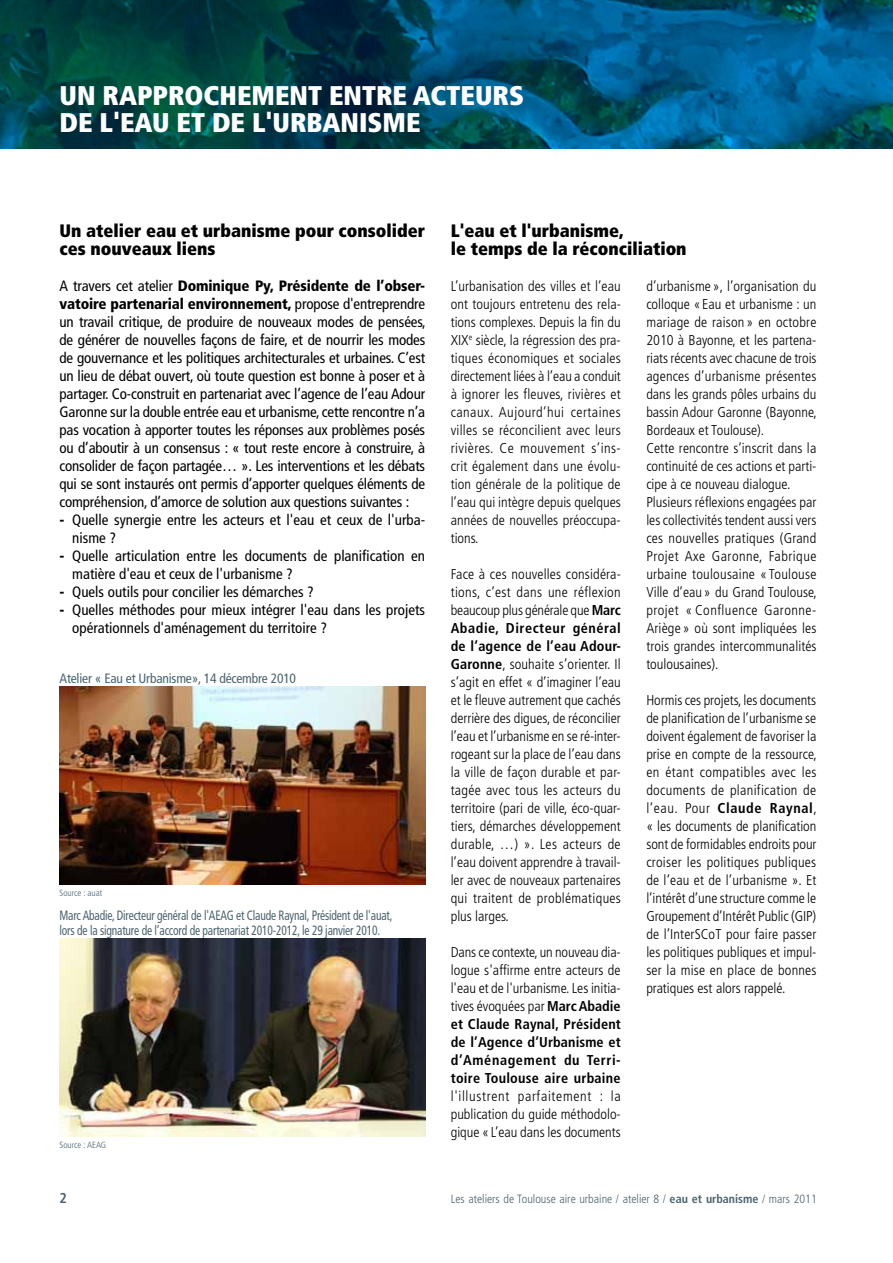
<style>
.page{position:relative;width:893px;height:1263px;background:#fff}
.page>*{position:absolute;margin:0;border:0;box-sizing:border-box;transform-origin:0 0}
.t1{font:900 condensed 27px/27px "Frutiger LT Std";color:#fff}
.t2{font:900 condensed 18px/18px "Frutiger LT Std";color:#000}
.t3{font:condensed 15px/18px "Frutiger LT Std";color:#000}
.t4{font:300 condensed 14.25px/18px "Frutiger LT Std";color:#000;text-align:justify}
.t5{font:700 condensed 14.25px "Frutiger LT Std";color:#4b636e}
.t6{font:condensed 13.5px/15px "Frutiger LT Std";letter-spacing:-.015em;color:#4b636e;scale:.85 1}
.t7{font:condensed 13.5px "Frutiger LT Std";letter-spacing:-.015em;color:#4b636e}
.t8{font:300 condensed 12px "Frutiger LT Std";color:#4b636e}
.t9{font:300 condensed 9px "Frutiger LT Std";color:#4b636e}
.s1{font-weight:700}
.s2{font-weight:900}
</style>
<div class="page">
<svg style="left:0;top:0;width:893px;height:149px;background:#004b63"></svg>
<img style="left:60px;top:687px;width:365px;height:198px">
<img style="left:60px;top:939px;width:365px;height:198px">
<h1 class="t1" style="left:60px;top:82px;width:466px">un rapprochement entre acteu rs de l'eau et de l'urbanisme</h1>
<p class="t2" style="left:60px;top:221px;width:367px">Un atelier eau et urbanisme pour consolider ces nouveaux liens</p>
<p class="t2" style="left:451px;top:221px;width:237px">L'eau et l'urbanisme,<br>le temps de la réconciliation</p>
<p class="t4" style="left:451px;top:277px;width:172px">L’urbanisation des villes et l’eau ont toujours entretenu des rela&shy;tions complexes. Depuis la fin du XIX<sup>e</sup> siècle, la régression des pra&shy;tiques économiques et sociales directement liées à l’eau a conduit à ignorer les fleuves, rivières et canaux. Aujourd’hui certaines villes se réconcilient avec leurs rivières. Ce mouvement s’ins&shy;crit également dans une évolu&shy;tion générale de la politique de l’eau qui intègre depuis quelques années de nouvelles préoccupa&shy;tions.</p>
<p class="t4" style="left:451px;top:565px;width:172px">Face à ces nouvelles considéra&shy;tions, c’est dans une réflexion beaucoup plus générale que <span class="s1">Marc Abadie, Directeur général de l’agence de l’eau Adour-Garonne</span>, souhaite s’orienter. Il s’agit en effet « d’imaginer l’eau et le fleuve autrement que cachés derrière des digues, de réconcilier l’eau et l’urbanisme en se ré-inter&shy;rogeant sur la place de l’eau dans la ville de façon durable et par&shy;tagée avec tous les acteurs du territoire (pari de ville, éco-quar&shy;tiers, démarches développement durable, …) ». Les acteurs de l’eau doivent apprendre à travail&shy;ler avec de nouveaux partenaires qui traitent de problématiques plus larges.</p>
<p class="t4" style="left:451px;top:943px;width:172px">Dans ce contexte, un nouveau dia&shy;logue s'affirme entre acteurs de l'eau et de l'urbanisme. Les initia&shy;tives évoquées par <span class="s1">Marc Abadie et Claude Raynal, Président de l’Agence d’Urbanisme et d’Aménagement du Terri&shy;toire Toulouse aire urbaine</span></p>
<p class="t4" style="left:451px;top:1087px;width:172px">l'illustrent parfaitement : la publication du guide méthodolo&shy;gique « L’eau dans les documents</p>
<p class="t3" style="left:59px;top:277px;width:368px;text-align:justify">A travers cet atelier <span class="s2">Dominique Py, Présidente de l’obser&shy;vatoire partenarial environnement,</span> propose d'entreprendre un travail critique, de produire de nouveaux modes de pensées, de générer de nouvelles façons de faire, et de nourrir les modes de gouvernance et les politiques architecturales et urbaines. C’est un lieu de débat ouvert, où toute question est bonne à poser et à partager. Co-construit en partenariat avec l’agence de l’eau Adour Garonne sur la double entrée eau et urbanisme,cette rencontre n’a pas vocation à apporter toutes les réponses aux problèmes posés ou d’aboutir à un consensus : « tout reste encore à construire, à consolider de façon partagée… ». Les interventions et les débats qui se sont instaurés ont permis d’apporter quelques éléments de compréhension, d’amorce de solution aux questions suivantes :</p>
<p class="t3" style="left:72px;top:511px;width:354px;text-indent:-13px"><span class="s2">-</span> Quelle synergie entre les acteurs et l'eau et ceux de l'urba&shy;nisme ?</p>
<p class="t3" style="left:72px;top:547px;width:354px;text-indent:-13px"><span class="s2">-</span> Quelle articulation entre les documents de planification en matière d'eau et ceux de l'urbanisme ?</p>
<p class="t3" style="left:59px;top:583px;width:256px"><span class="s2">-</span> Quels outils pour concilier les démarches ?</p>
<p class="t3" style="left:72px;top:601px;width:354px;text-indent:-13px"><span class="s2">-</span> Quelles méthodes pour mieux intégrer l'eau dans les projets opérationnels d'aménagement du territoire ?</p>
<p class="t4" style="left:646px;top:277px;width:172px;text-align:left">d’urbanisme », l’organisation du colloque « Eau et urbanisme : un mariage de raison » en octobre<br>2010 à Bayonne, et les partena&shy;riats récents avec chacune de trois agences d’urbanisme présentes dans les grands pôles urbains du bassin Adour Garonne (Bayonne,<br>Bordeaux et Toulouse).<br>Cette rencontre s’inscrit dans la continuité de ces actions et parti&shy;cipe à ce nouveau dialogue.<br>Plusieurs réflexions engagées par les collectivités tendent aussi vers ces nouvelles pratiques (Grand<br>Projet Axe Garonne, Fabrique urbaine toulousaine «Toulouse<br>Ville d’eau » du Grand Toulouse, projet « Confluence Garonne-<br>Ariège » où sont impliquées les trois grandes intercommunalités toulousaines).</p>
<p class="t4" style="left:646px;top:691px;width:172px">Hormis ces projets, les documents de planification de l’urbanisme se doivent également de favoriser la prise en compte de la ressource, en étant compatibles avec les documents de planification de l’eau. Pour <span class="s1">Claude Raynal</span>, « les documents de planification sont de formidables endroits pour croiser les politiques publiques de l’eau et de l’urbanisme ». Et l’intérêt d’une structure comme le Groupement d’Intérêt Public (GIP) de l’InterSCoT pour faire passer les politiques publiques et impul&shy;ser la mise en place de bonnes pratiques est alors rappelé.</p>
<p class="t7" style="left:60px;top:670px;width:238px">Atelier « Eau et Urbanisme», 14 décembre 2010</p>
<p class="t9" style="left:60px;top:888px;width:44px">Source : auat</p>
<p class="t6" style="left:60px;top:907px;width:393px">Marc Abadie, Directeur général de l'AEAG et Claude Raynal, Président de l'auat, lors de la signature de l’accord de partenariat 2010-2012, le 29 janvier 2010.</p>
<p class="t9" style="left:60px;top:1140px;width:48px">Source : AEAG</p>
<p class="t5" style="left:60px;top:1190px;width:9px">2</p>
<p class="t8" style="left:451px;top:1192px;width:368px">Les ateliers de Toulouse aire urbaine / atelier 8 / <span class="s1">eau et urbanisme</span> / mars 2011</p>
</div>
